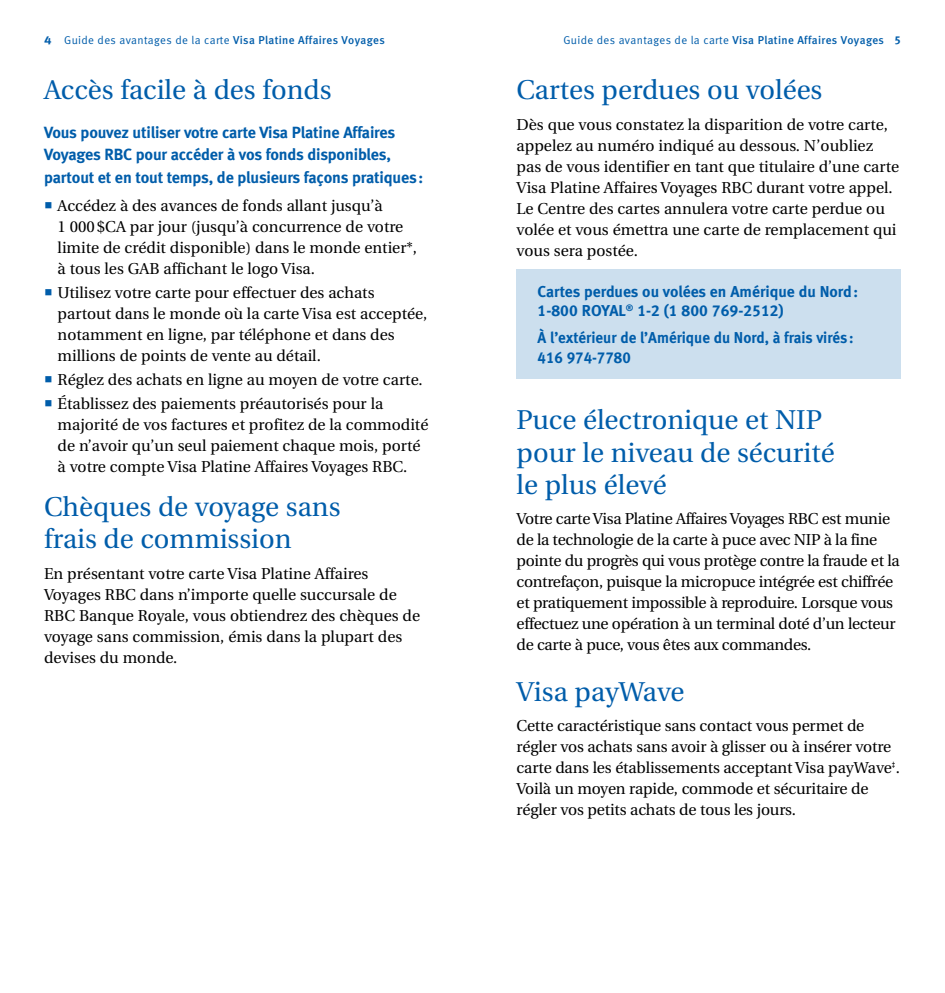
<style>
.page{position:relative;width:945px;height:993px;background:#fff}
.page>*{position:absolute;margin:0;border:0;box-sizing:border-box;transform-origin:0 0}
.t1{font:27.12px/32.4px "Utopia";color:#005daa}
.t2{font:16.1px/22.8px "Meta Bold LF";letter-spacing:-.01em;color:#005daa}
.t3{font:15.75px/21px "Utopia";color:#000}
.t4{font:15.75px/21px "Utopia";letter-spacing:-.02em;color:#000}
.t5{font:15.75px/19.2px "Meta Bold LF";color:#005daa}
.t6{font:15.75px/19.2px "Meta Bold LF";color:#005daa;scale:.96 1}
.t7{font:11.38px "Meta Normal LF";letter-spacing:.03em;color:#005daa}
.s1{font-family:"Meta Bold LF"}
.s2{font-family:"Meta Medium LF"}
.s3{color:#005daa}
</style>
<div class="page">
<div style="left:517px;top:269px;width:384px;height:109px;background:#ccdfee"></div>
<p class="t7" style="left:44px;top:34px;width:342px"><span class="s1">4</span> Guide des avantages de la carte <span class="s2">Visa Platine Affaires Voyages</span></p>
<p class="t7" style="left:563px;top:34px;width:339px">Guide des avantages de la carte <span class="s2">Visa Platine Affaires Voyages</span> <span class="s1">5</span></p>
<h1 class="t1" style="left:517px;top:74px;width:307px">Cartes perdues ou volées</h1>
<p class="t3" style="left:517px;top:114px;width:384px">Dès que vous constatez la disparition de votre carte, appelez au numéro indiqué au dessous. N’oubliez pas de vous identifier en tant que titulaire d’une carte Visa Platine Affaires Voyages RBC durant votre appel.<br>Le Centre des cartes annulera votre carte perdue ou volée et vous émettra une carte de remplacement qui vous sera postée.</p>
<p class="t5" style="left:538px;top:282px;width:322px">Cartes perdues ou volées en Amérique du Nord:<br>1-800 ROYAL<sup>®</sup> 1-2 (1 800 769-2512)</p>
<p class="t6" style="left:538px;top:328px;width:331px">À l’extérieur de l’Amérique du Nord, à frais virés:<br>416 974-7780</p>
<h1 class="t1" style="left:44px;top:74px;width:289px">Accès facile à des fonds</h1>
<p class="t2" style="left:44px;top:120px;width:381px">Vous pouvez utiliser votre carte Visa Platine Affaires<br>Voyages RBC pour accéder à vos fonds disponibles, partout et en tout temps, de plusieurs façons pratiques:</p>
<p class="t3" style="left:58px;top:195px;width:361px;text-indent:-14px"><span class="s3">○</span> Accédez à des avances de fonds allant jusqu’à<br>1 000$CA par jour (jusqu’à concurrence de votre limite de crédit disponible) dans le monde entier*, à tous les GAB affichant le logo Visa.</p>
<p class="t3" style="left:58px;top:282px;width:371px;text-indent:-14px"><span class="s3">○</span> Utilisez votre carte pour effectuer des achats partout dans le monde où la carte Visa est acceptée, notamment en ligne, par téléphone et dans des millions de points de vente au détail.</p>
<p class="t3" style="left:44px;top:369px;width:380px"><span class="s3">○</span> Réglez des achats en ligne au moyen de votre carte.</p>
<p class="t3" style="left:58px;top:393px;width:372px;text-indent:-14px"><span class="s3">○</span> Établissez des paiements préautorisés pour la majorité de vos factures et profitez de la commodité de n’avoir qu’un seul paiement chaque mois, porté à votre compte Visa Platine Affaires Voyages RBC.</p>
<h1 class="t1" style="left:44px;top:491px;width:298px">Chèques de voyage sans frais de commission</h1>
<p class="t3" style="left:44px;top:563px;width:378px">En présentant votre carte Visa Platine Affaires Voyages RBC dans n’importe quelle succursale de RBC Banque Royale, vous obtiendrez des chèques de voyage sans commission, émis dans la plupart des devises du monde.</p>
<h1 class="t1" style="left:517px;top:404px;width:320px">Puce électronique et NIP pour le niveau de sécurité le plus élevé</h1>
<p class="t4" style="left:517px;top:508px;width:385px">Votre carte Visa Platine Affaires Voyages RBC est munie de la technologie de la carte à puce avec NIP à la fine pointe du progrès qui vous protège contre la fraude et la contrefaçon, puisque la micropuce intégrée est chiffrée et pratiquement impossible à reproduire. Lorsque vous effectuez une opération à un terminal doté d’un lecteur de carte à puce, vous êtes aux commandes.</p>
<h1 class="t1" style="left:517px;top:675px;width:169px">Visa payWave</h1>
<p class="t3" style="left:517px;top:715px;width:385px">Cette caractéristique sans contact vous permet de régler vos achats sans avoir à glisser ou à insérer votre carte dans les établissements acceptant Visa payWave<sup>‡</sup>.<br>Voilà un moyen rapide, commode et sécuritaire de régler vos petits achats de tous les jours.</p>
</div>
